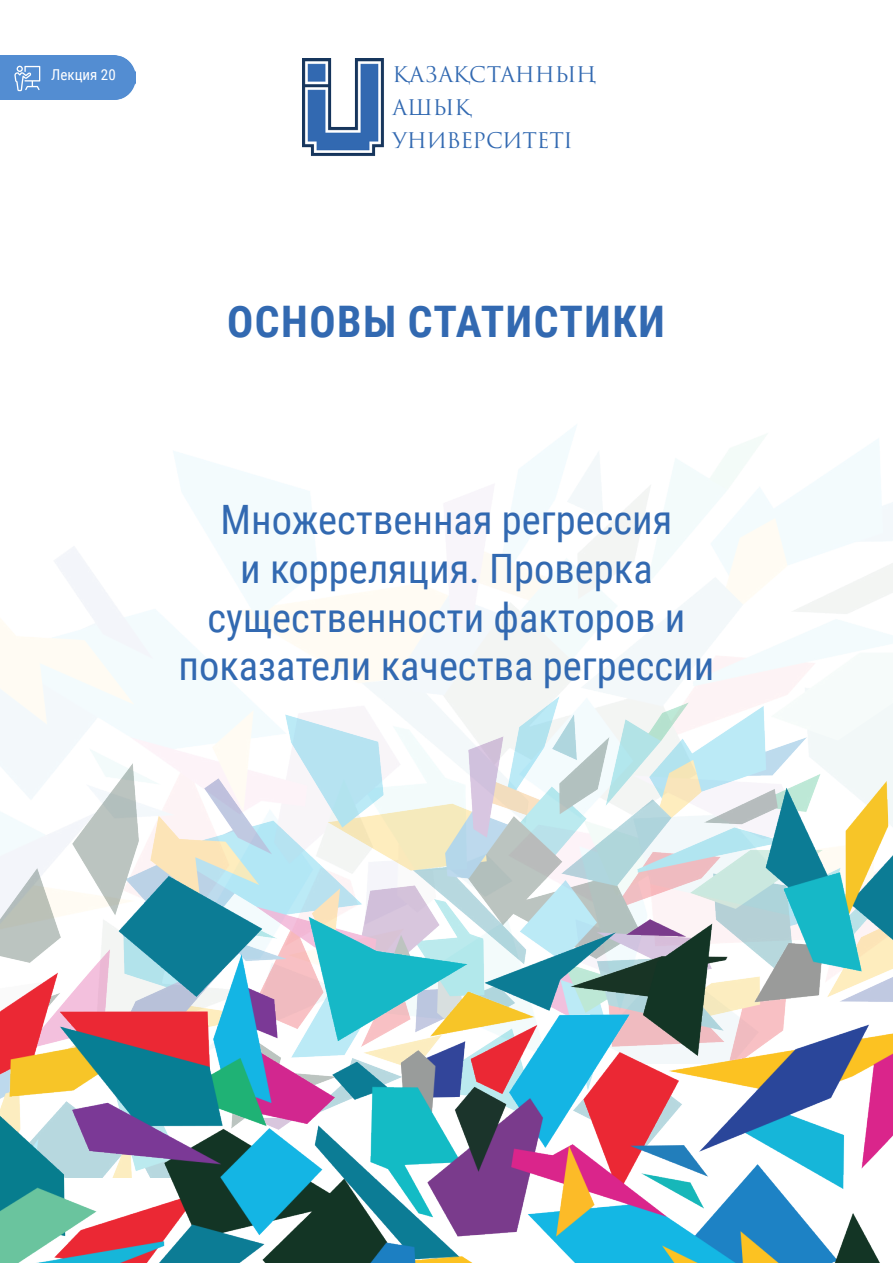
<style>
.page{position:relative;width:893px;height:1263px;background:#fff}
.page>*{position:absolute;margin:0;border:0;box-sizing:border-box;transform-origin:0 0}
.t1{font:700 43.5px "Roboto Condensed";letter-spacing:.035em;color:#3269b1}
.t2{font:40.5px/48.6px "Roboto Condensed";color:#3269b1;text-align:center}
.t3{font:21px "Trajan Pro 3";letter-spacing:-.01em;color:#3269b1}
.t4{font:15px "Roboto Condensed";color:#fff}
</style>
<div class="page">
<img style="left:0;top:425px;width:893px;height:638px">
<img style="left:302px;top:58px;width:82px;height:98px">
<img style="left:0;top:696px;width:892px;height:33px">
<img style="left:0;top:729px;width:892px;height:534px">
<div style="left:0;top:55px;width:136px;height:45px;background:#538dd2"></div>
<svg style="left:14px;top:66px;width:26px;height:25px"></svg>
<p class="t4" style="left:51px;top:64px;width:66px">Лекция 20</p>
<p class="t3" style="left:393px;top:60px;width:205px">ҚАЗАҚСТАННЫҢ</p>
<p class="t3" style="left:393px;top:93px;width:80px">АШЫҚ</p>
<p class="t3" style="left:393px;top:126px;width:182px">УНИВЕРСИТЕТІ</p>
<p class="t1" style="left:227px;top:291px;width:439px">ОСНОВЫ СТАТИСТИКИ</p>
<p class="t2" style="left:178px;top:494px;width:538px">Множественная регрессия<br>и корреляция. Проверка существенности факторов и показатели качества регрессии</p>
</div>
